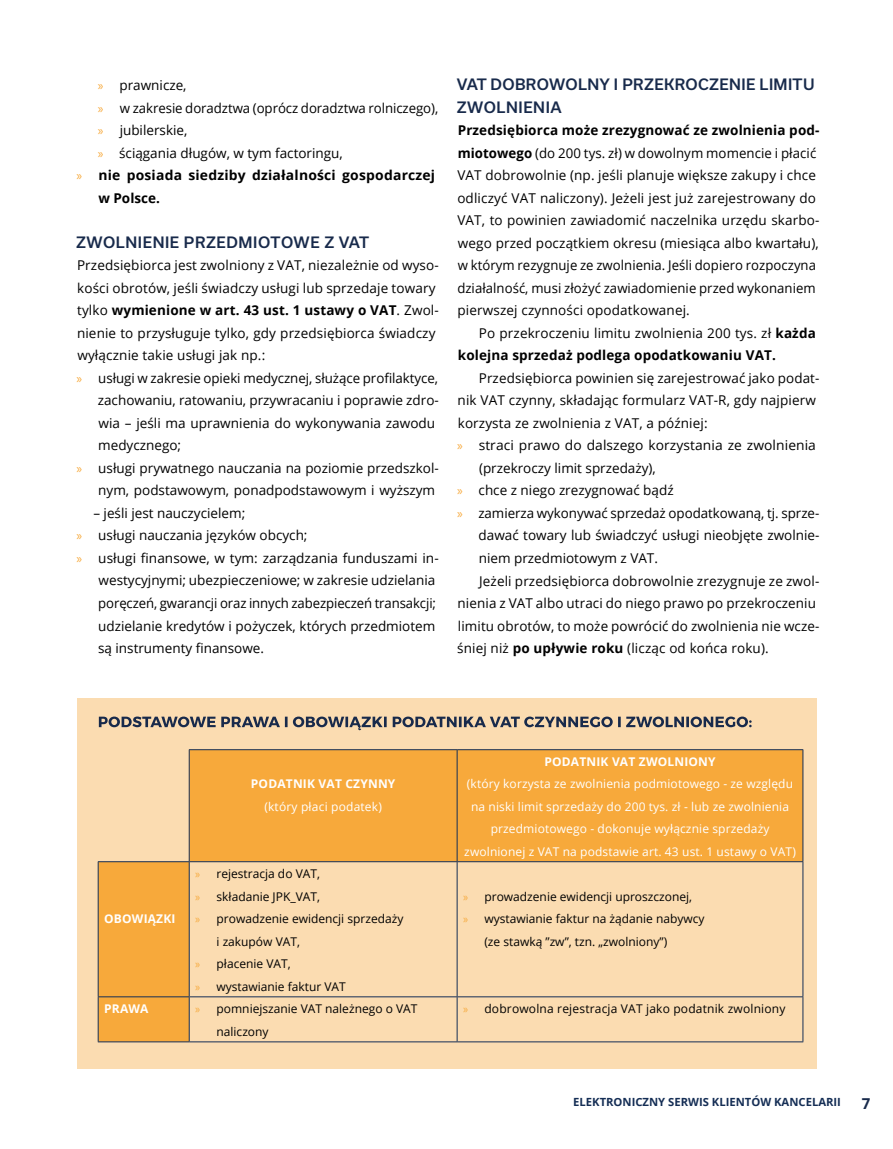
<style>
.page{position:relative;width:893px;height:1149px;background:#fff}
.page>*{position:absolute;margin:0;border:0;box-sizing:border-box;transform-origin:0 0}
.t1{font:500 15px/22.5px "Usual";letter-spacing:.025em;color:#182a4b}
.t2{font:700 15px "Open Sans";color:#182a4b}
.t3{font:13.5px/22.5px "Open Sans";letter-spacing:.005em;color:#000}
.t4{font:700 13.5px/22.5px "Open Sans";letter-spacing:.01em;color:#000}
.t5{font:12px/22.5px "Open Sans";color:#000}
.t6{font:12px/22.5px "Open Sans";letter-spacing:.01em;color:#fff;text-align:center}
.t7{font:700 12px "Open Sans";letter-spacing:.015em;color:#fff}
.t8{font:700 11.25px "Open Sans";color:#152e55}
.s1{font-family:"Myriad Pro";color:#f7a93b}
.s2{font-family:"Myriad Pro";font-weight:400;color:#f7a93b}
.s3{font-weight:400}
.s4{font-weight:700}
</style>
<div class="page">
<div style="left:77px;top:697px;width:739px;height:370px;background:#fbdcb1"></div>
<svg style="left:99px;top:716px;width:653px;height:14px"></svg>
<svg style="left:99px;top:749px;width:703px;height:292px"></svg>
<hr style="left:189px;top:749px;width:268px;height:1px;background:#152e55">
<hr style="left:189px;top:749px;width:1px;height:112px;background:#152e55">
<hr style="left:457px;top:749px;width:346px;height:1px;background:#152e55">
<hr style="left:457px;top:749px;width:1px;height:112px;background:#152e55">
<hr style="left:802px;top:749px;width:1px;height:112px;background:#152e55">
<hr style="left:98px;top:861px;width:91px;height:1px;background:#152e55">
<hr style="left:98px;top:861px;width:1px;height:135px;background:#152e55">
<hr style="left:189px;top:861px;width:268px;height:1px;background:#152e55">
<hr style="left:189px;top:861px;width:1px;height:135px;background:#152e55">
<hr style="left:457px;top:861px;width:346px;height:1px;background:#152e55">
<hr style="left:457px;top:861px;width:1px;height:135px;background:#152e55">
<hr style="left:802px;top:861px;width:1px;height:135px;background:#152e55">
<hr style="left:98px;top:996px;width:91px;height:1px;background:#152e55">
<hr style="left:98px;top:996px;width:1px;height:45px;background:#152e55">
<hr style="left:189px;top:996px;width:268px;height:1px;background:#152e55">
<hr style="left:189px;top:996px;width:1px;height:45px;background:#152e55">
<hr style="left:457px;top:996px;width:346px;height:1px;background:#152e55">
<hr style="left:457px;top:996px;width:1px;height:45px;background:#152e55">
<hr style="left:802px;top:996px;width:1px;height:45px;background:#152e55">
<hr style="left:98px;top:1041px;width:91px;height:1px;background:#152e55">
<hr style="left:189px;top:1041px;width:268px;height:1px;background:#152e55">
<hr style="left:457px;top:1041px;width:346px;height:1px;background:#152e55">
<p class="t3" style="left:98px;top:74px;width:90px"><span class="s1">»</span> prawnicze,</p>
<p class="t3" style="left:98px;top:96px;width:342px"><span class="s1">»</span> w zakresie doradztwa (oprócz doradztwa rolniczego),</p>
<p class="t3" style="left:98px;top:119px;width:91px"><span class="s1">»</span> jubilerskie,</p>
<p class="t3" style="left:98px;top:141px;width:246px"><span class="s1">»</span> ściągania długów, w tym factoringu,</p>
<p class="t4" style="left:77px;top:164px;width:360px"><span class="s2">»</span> nie posiada siedziby działalności gospodarczej</p>
<p class="t4" style="left:98px;top:186px;width:63px">w Polsce.</p>
<p class="t1" style="left:76px;top:231px;width:295px">ZWOLNIENIE PRZEDMIOTOWE Z VAT</p>
<p class="t3" style="left:77px;top:254px;width:363px">Przedsiębiorca jest zwolniony z VAT, niezależnie od wyso-</p>
<p class="t3" style="left:77px;top:276px;width:360px">kości obrotów, jeśli świadczy usługi lub sprzedaje towary</p>
<p class="t4" style="left:77px;top:299px;width:363px"><span class="s3">tylko</span> wymienione w art. 43 ust. 1 ustawy o VAT<span class="s3">. Zwol-</span></p>
<p class="t3" style="left:77px;top:321px;width:360px">nienie to przysługuje tylko, gdy przedsiębiorca świadczy</p>
<p class="t3" style="left:77px;top:344px;width:189px">wyłącznie takie usługi jak np.:</p>
<p class="t3" style="left:77px;top:366px;width:363px"><span class="s1">»</span> usługi w zakresie opieki medycznej, służące profilaktyce,</p>
<p class="t3" style="left:98px;top:389px;width:343px">zachowaniu, ratowaniu, przywracaniu i poprawie zdro-</p>
<p class="t3" style="left:99px;top:411px;width:338px">wia – jeśli ma uprawnienia do wykonywania zawodu</p>
<p class="t3" style="left:98px;top:434px;width:84px">medycznego;</p>
<p class="t3" style="left:77px;top:456px;width:364px"><span class="s1">»</span> usługi prywatnego nauczania na poziomie przedszkol-</p>
<p class="t3" style="left:98px;top:479px;width:338px">nym, podstawowym, ponadpodstawowym i wyższym</p>
<p class="t3" style="left:93px;top:501px;width:153px">– jeśli jest nauczycielem;</p>
<p class="t3" style="left:77px;top:524px;width:233px"><span class="s1">»</span> usługi nauczania języków obcych;</p>
<p class="t3" style="left:77px;top:546px;width:364px"><span class="s1">»</span> usługi finansowe, w tym: zarządzania funduszami in-</p>
<p class="t3" style="left:99px;top:569px;width:338px">westycyjnymi; ubezpieczeniowe; w zakresie udzielania</p>
<p class="t3" style="left:98px;top:591px;width:339px">poręczeń, gwarancji oraz innych zabezpieczeń transakcji;</p>
<p class="t3" style="left:98px;top:614px;width:338px">udzielanie kredytów i pożyczek, których przedmiotem</p>
<p class="t3" style="left:98px;top:636px;width:167px">są instrumenty finansowe.</p>
<p class="t1" style="left:457px;top:73px;width:359px">VAT DOBROWOLNY I PRZEKROCZENIE LIMITU<br>ZWOLNIENIA</p>
<p class="t3" style="left:457px;top:119px;width:364px"><span class="s4">Przedsiębiorca może zrezygnować ze zwolnienia pod&shy;miotowego</span> (do 200 tys. zł) w dowolnym momencie i płacić VAT dobrowolnie (np. jeśli planuje większe zakupy i chce odliczyć VAT naliczony). Jeżeli jest już zarejestrowany do VAT, to powinien zawiadomić naczelnika urzędu skarbo&shy;wego przed początkiem okresu (miesiąca albo kwartału), w którym rezygnuje ze zwolnienia. Jeśli dopiero rozpoczyna działalność, musi złożyć zawiadomienie przed wykonaniem pierwszej czynności opodatkowanej.</p>
<p class="t4" style="left:458px;top:321px;width:359px;text-indent:21px"><span class="s3">Po przekroczeniu limitu zwolnienia 200 tys. zł</span> każda kolejna sprzedaż podlega opodatkowaniu VAT.</p>
<p class="t3" style="left:479px;top:366px;width:342px">Przedsiębiorca powinien się zarejestrować jako podat-</p>
<p class="t3" style="left:458px;top:389px;width:360px">nik VAT czynny, składając formularz VAT-R, gdy najpierw</p>
<p class="t3" style="left:458px;top:411px;width:251px">korzysta ze zwolnienia z VAT, a później:</p>
<p class="t3" style="left:457px;top:434px;width:360px"><span class="s1">»</span> straci prawo do dalszego korzystania ze zwolnienia</p>
<p class="t3" style="left:479px;top:456px;width:178px">(przekroczy limit sprzedaży),</p>
<p class="t3" style="left:457px;top:479px;width:218px"><span class="s1">»</span> chce z niego zrezygnować bądź</p>
<p class="t3" style="left:457px;top:501px;width:364px"><span class="s1">»</span> zamierza wykonywać sprzedaż opodatkowaną, tj. sprze-</p>
<p class="t3" style="left:479px;top:524px;width:342px">dawać towary lub świadczyć usługi nieobjęte zwolnie-</p>
<p class="t3" style="left:479px;top:546px;width:181px">niem przedmiotowym z VAT.</p>
<p class="t3" style="left:479px;top:569px;width:342px">Jeżeli przedsiębiorca dobrowolnie zrezygnuje ze zwol-</p>
<p class="t3" style="left:458px;top:591px;width:360px">nienia z VAT albo utraci do niego prawo po przekroczeniu</p>
<p class="t3" style="left:458px;top:614px;width:363px">limitu obrotów, to może powrócić do zwolnienia nie wcze-</p>
<p class="t3" style="left:457px;top:636px;width:313px">śniej niż <span class="s4">po upływie roku</span> (licząc od końca roku).</p>
<p class="t7" style="left:251px;top:775px;width:146px">PODATNIK VAT CZYNNY</p>
<p class="t6" style="left:264px;top:794px;width:119px">(który płaci podatek)</p>
<p class="t7" style="left:104px;top:910px;width:73px">OBOWIĄZKI</p>
<p class="t5" style="left:195px;top:862px;width:126px"><span class="s1">»</span> rejestracja do VAT,</p>
<p class="t5" style="left:195px;top:884px;width:126px"><span class="s1">»</span> składanie JPK_VAT,</p>
<p class="t5" style="left:195px;top:907px;width:210px"><span class="s1">»</span> prowadzenie ewidencji sprzedaży</p>
<p class="t5" style="left:217px;top:929px;width:85px">i zakupów VAT,</p>
<p class="t5" style="left:195px;top:952px;width:97px"><span class="s1">»</span> płacenie VAT,</p>
<p class="t5" style="left:195px;top:974px;width:152px"><span class="s1">»</span> wystawianie faktur VAT</p>
<p class="t7" style="left:544px;top:752px;width:173px">PODATNIK VAT ZWOLNIONY</p>
<p class="t6" style="left:464px;top:772px;width:333px">(który korzysta ze zwolnienia podmiotowego - ze względu na niski limit sprzedaży do 200 tys. zł - lub ze zwolnienia przedmiotowego - dokonuje wyłącznie sprzedaży zwolnionej z VAT na podstawie art. 43 ust. 1 ustawy o VAT)</p>
<p class="t5" style="left:463px;top:884px;width:231px"><span class="s1">»</span> prowadzenie ewidencji uproszczonej,</p>
<p class="t5" style="left:463px;top:907px;width:243px"><span class="s1">»</span> wystawianie faktur na żądanie nabywcy</p>
<p class="t5" style="left:484px;top:929px;width:184px">(ze stawką ”zw”, tzn. „zwolniony”)</p>
<p class="t7" style="left:104px;top:1000px;width:46px">PRAWA</p>
<p class="t5" style="left:217px;top:997px;width:202px;text-indent:-21px"><span class="s1">»</span> pomniejszanie VAT należnego o VAT naliczony</p>
<p class="t5" style="left:463px;top:997px;width:324px"><span class="s1">»</span> dobrowolna rejestracja VAT jako podatnik zwolniony</p>
<p class="t8" style="left:573px;top:1093px;width:269px">ELEKTRONICZNY SERWIS KLIENTÓW KANCELARII</p>
<p class="t2" style="left:862px;top:1092px;width:10px">7</p>
</div>
